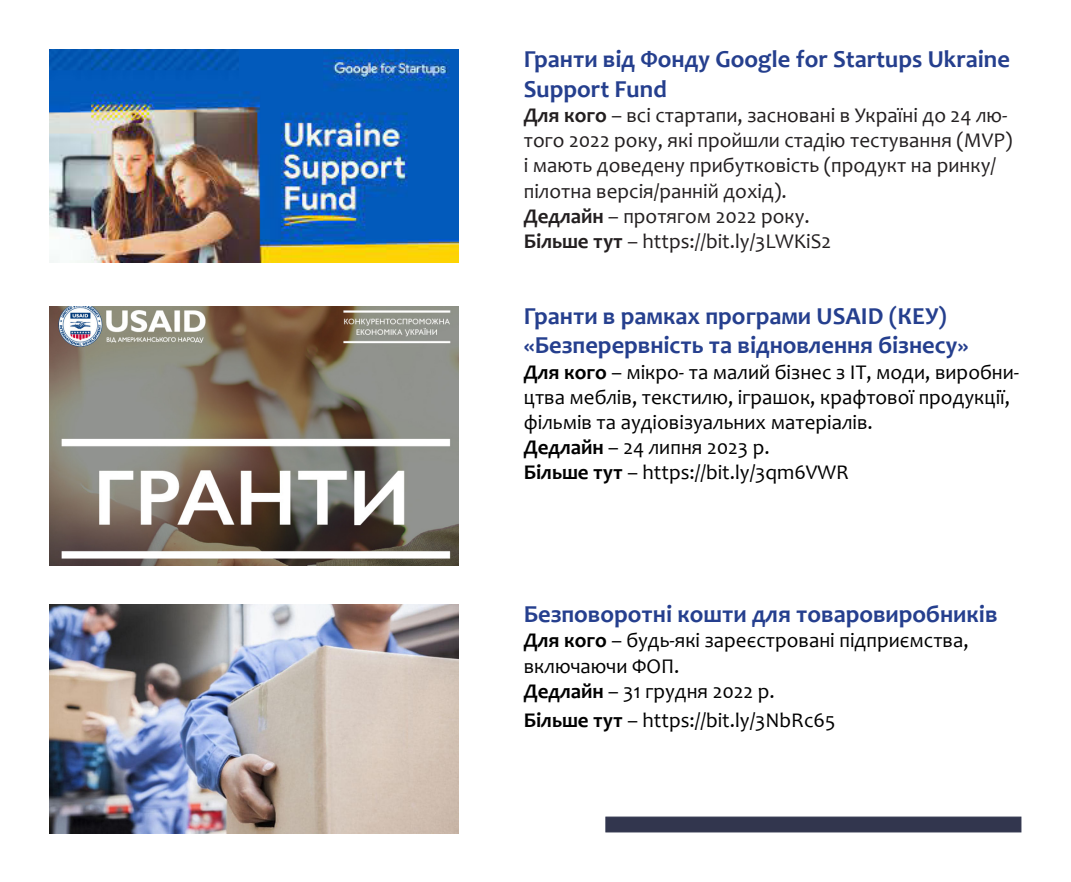
<style>
.page{position:relative;width:1071px;height:882px;background:#fff}
.page>*{position:absolute;margin:0;border:0;box-sizing:border-box;transform-origin:0 0}
.t1{font:700 24.5px/29.4px "Candara";color:#253f8e}
.t2{font:21px/25.2px "Candara";color:#000}
.t3{font:21px/25.2px "Candara";color:#231f20}
.s1{font-weight:700}
</style>
<div class="page">
<div style="left:605px;top:817px;width:416px;height:15px;background:#32364e"></div>
<img style="left:50px;top:50px;width:408px;height:213px">
<img style="left:50px;top:306px;width:408px;height:260px">
<img style="left:50px;top:605px;width:408px;height:228px">
<p class="t1" style="left:524px;top:44px;width:488px">Гранти від Фонду Google for Startups Ukraine<br>Support Fund</p>
<p class="t3" style="left:524px;top:102px;width:490px"><span class="s1">Для кого</span> – всі стартапи, засновані в Україні до 24 лю&shy;того 2022 року, які пройшли стадію тестування (MVP) і мають доведену прибутковість (продукт на ринку/ пілотна версія/ранній дохід).<br><span class="s1">Дедлайн</span> – протягом 2022 року.<br><span class="s1">Більше тут</span> – https://bit.ly/3LWKiS2</p>
<p class="t1" style="left:524px;top:301px;width:446px">Гранти в рамках програми USAID (КЕУ) «Безперервність та відновлення бізнесу»</p>
<p class="t2" style="left:524px;top:359px;width:497px"><span class="s1">Для кого</span> – мікро- та малий бізнес з ІТ, моди, виробни&shy;цтва меблів, текстилю, іграшок, крафтової продукції, фільмів та аудіовізуальних матеріалів.<br><span class="s1">Дедлайн</span> – 24 липня 2023 р.<br><span class="s1">Більше тут</span> – https://bit.ly/3qm6VWR</p>
<p class="t1" style="left:524px;top:599px;width:475px">Безповоротні кошти для товаровиробників</p>
<p class="t2" style="left:524px;top:628px;width:446px"><span class="s1">Для кого</span> – будь-які зареєстровані підприємства, включаючи ФОП.<br><span class="s1">Дедлайн</span> – 31 грудня 2022 р.</p>
<p class="t2" style="left:524px;top:708px;width:313px"><span class="s1">Більше тут</span> – https://bit.ly/3NbRc65</p>
</div>
